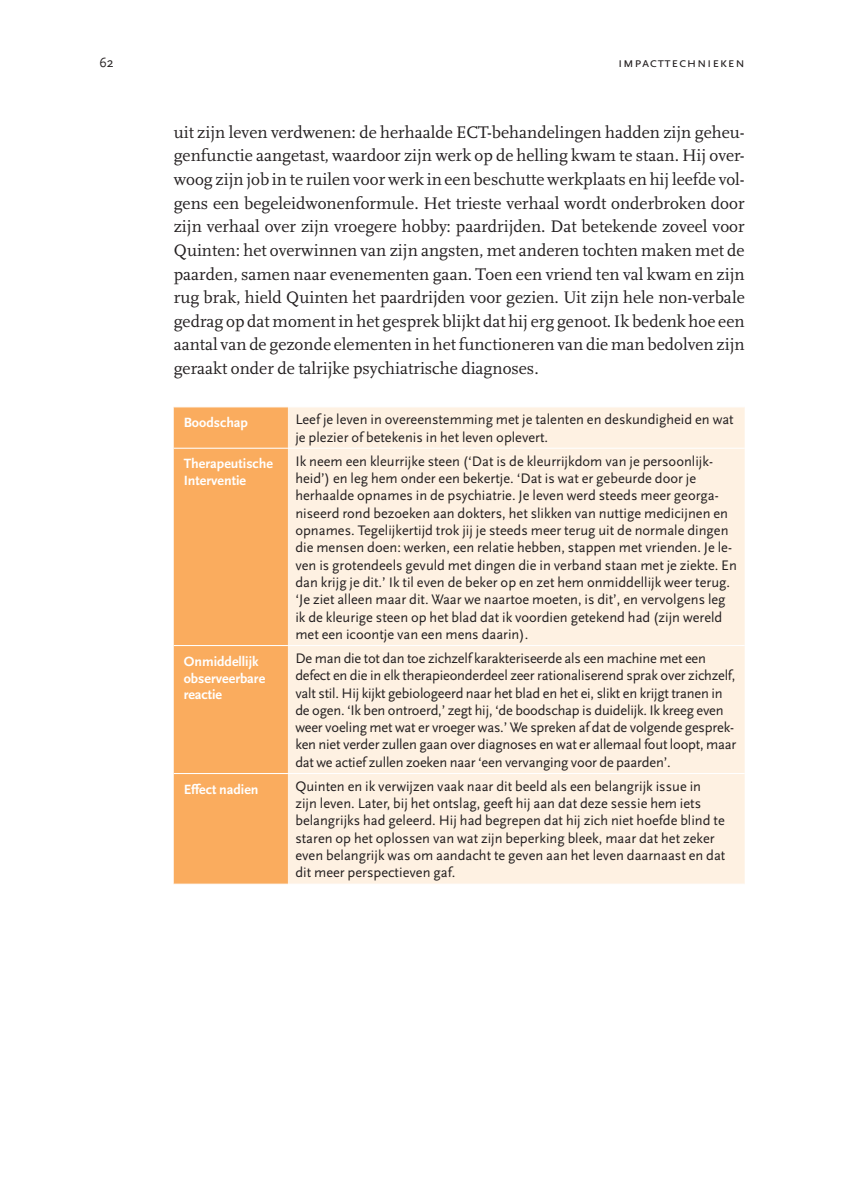
<style>
.page{position:relative;width:844px;height:1191px;background:#fff}
.page>*{position:absolute;margin:0;border:0;box-sizing:border-box;transform-origin:0 0}
.t1{font:17.5px/23.6px "Scala OT";color:#231f20;text-align:justify}
.t2{font:14.35px/17.3px "Scala Sans Pro";color:#231f20}
.t3{font:700 14px/16.8px "Scala Sans Pro";color:#fff}
.t4{font:14px "Scala Sans OT";letter-spacing:.05em;color:#231f20}
</style>
<div class="page">
<div style="left:174px;top:407px;width:114px;height:476px;background:#faac5e"></div>
<div style="left:288px;top:407px;width:456px;height:476px;background:#fef1e2"></div>
<hr style="left:174px;top:448px;width:114px;height:1px;background:#fff">
<hr style="left:288px;top:448px;width:456px;height:1px;background:#fff">
<hr style="left:174px;top:645px;width:114px;height:1px;background:#fff">
<hr style="left:288px;top:645px;width:456px;height:1px;background:#fff">
<hr style="left:174px;top:773px;width:114px;height:1px;background:#fff">
<hr style="left:288px;top:773px;width:456px;height:1px;background:#fff">
<p class="t4" style="left:99px;top:55px;width:16px">62</p>
<p class="t4" style="left:618px;top:55px;width:128px">I mpacttechnieken</p>
<p class="t1" style="left:174px;top:121px;width:572px">uit zijn leven verdwenen: de herhaalde ECT-behandelingen hadden zijn geheu&shy;genfunctie aangetast, waardoor zijn werk op de helling kwam te staan. Hij over&shy;woog zijn job in te ruilen voor werk in een beschutte werkplaats en hij leefde vol&shy;gens een begeleidwonenformule. Het trieste verhaal wordt onderbroken door zijn verhaal over zijn vroegere hobby: paardrijden. Dat betekende zoveel voor Quinten: het overwinnen van zijn angsten, met anderen tochten maken met de paarden, samen naar evenementen gaan. Toen een vriend ten val kwam en zijn rug brak, hield Quinten het paardrijden voor gezien. Uit zijn hele non-verbale gedrag op dat moment in het gesprek blijkt dat hij erg genoot. Ik bedenk hoe een aantal van de gezonde elementen in het functioneren van die man bedolven zijn geraakt onder de talrijke psychiatrische diagnoses.</p>
<p class="t3" style="left:184px;top:414px;width:66px">Boodschap</p>
<p class="t2" style="left:295px;top:411px;width:439px">Leef je leven in overeenstemming met je talenten en deskundigheid en wat je plezier of betekenis in het leven oplevert.</p>
<p class="t3" style="left:184px;top:455px;width:91px">Therapeutische<br>I nterventie</p>
<p class="t2" style="left:295px;top:452px;width:443px">Ik neem een kleurrijke steen (‘Dat is de kleurrijkdom van je persoonlijk&shy;heid’) en leg hem onder een bekertje. ‘Dat is wat er gebeurde door je herhaalde opnames in de psychiatrie. Je leven werd steeds meer georga&shy;niseerd rond bezoeken aan dokters, het slikken van nuttige medicijnen en opnames. Tegelijkertijd trok jij je steeds meer terug uit de normale dingen die mensen doen: werken, een relatie hebben, stappen met vrienden. Je le&shy;ven is grotendeels gevuld met dingen die in verband staan met je ziekte. En dan krijg je dit.’ Ik til even de beker op en zet hem onmiddellijk weer terug. ‘Je ziet alleen maar dit. Waar we naartoe moeten, is dit’, en vervolgens leg ik de kleurige steen op het blad dat ik voordien getekend had (zijn wereld met een icoontje van een mens daarin).</p>
<p class="t3" style="left:184px;top:653px;width:83px">Onmiddellijk observeerbare reactie</p>
<p class="t2" style="left:295px;top:649px;width:442px">De man die tot dan toe zichzelf karakteriseerde als een machine met een defect en die in elk therapieonderdeel zeer rationaliserend sprak over zichzelf, valt stil. Hij kijkt gebiologeerd naar het blad en het ei, slikt en krijgt tranen in de ogen. ‘Ik ben ontroerd,’ zegt hij, ‘de boodschap is duidelijk. Ik kreeg even weer voeling met wat er vroeger was.’ We spreken af dat de volgende gesprek&shy;ken niet verder zullen gaan over diagnoses en wat er allemaal fout loopt, maar dat we actief zullen zoeken naar ‘een vervanging voor de paarden’.</p>
<p class="t3" style="left:184px;top:781px;width:76px">Effect nadien</p>
<p class="t2" style="left:295px;top:777px;width:431px">Quinten en ik verwijzen vaak naar dit beeld als een belangrijk issue in zijn leven. Later, bij het ontslag, geeft hij aan dat deze sessie hem iets belangrijks had geleerd. Hij had begrepen dat hij zich niet hoefde blind te staren op het oplossen van wat zijn beperking bleek, maar dat het zeker even belangrijk was om aandacht te geven aan het leven daarnaast en dat dit meer perspectieven gaf.</p>
</div>
